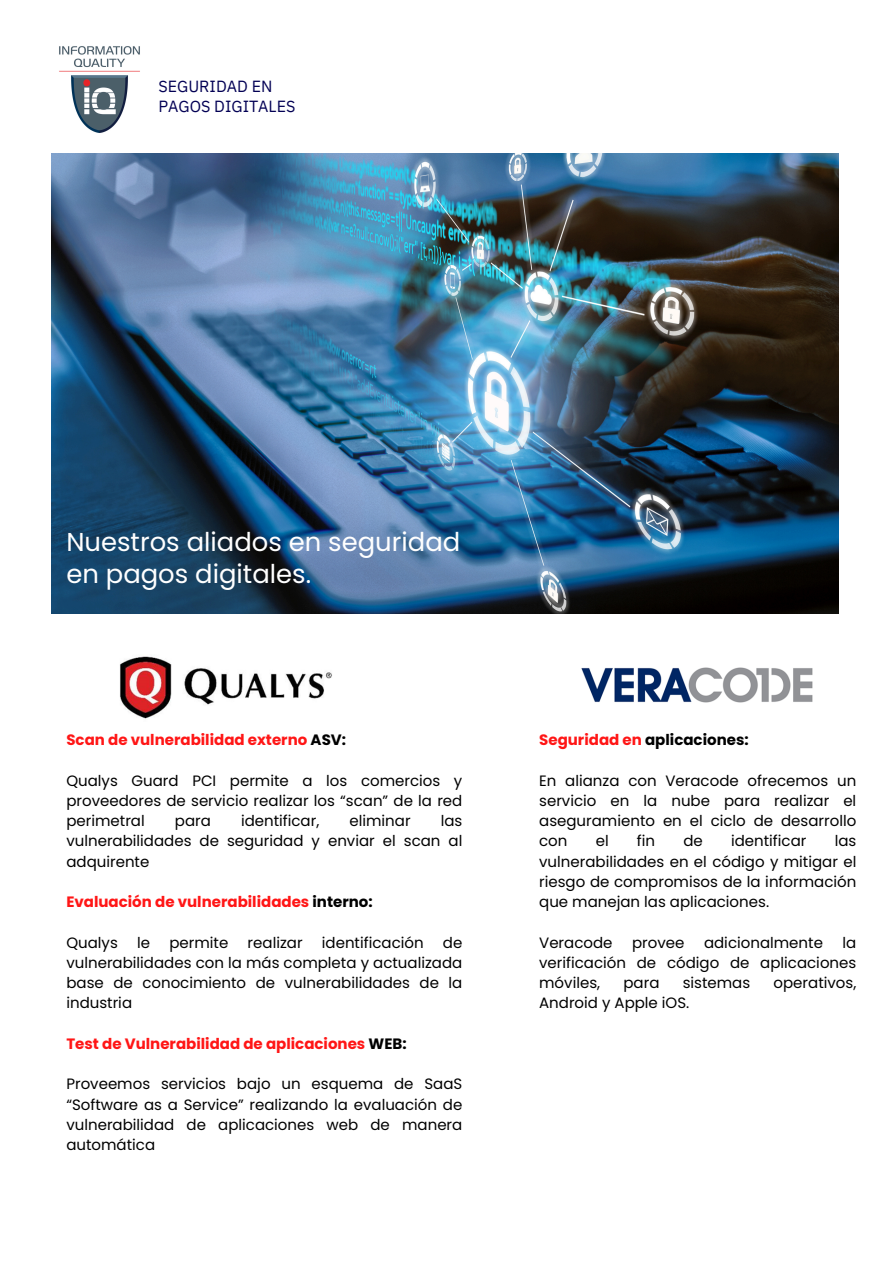
<style>
.page{position:relative;width:894px;height:1264px;background:#fff}
.page>*{position:absolute;margin:0;border:0;box-sizing:border-box;transform-origin:0 0}
.t1{font:25.8px/32.7px "Poppins";color:#fff}
.t2{font:16.05px/20.2px "IBM Plex Sans";color:#030054}
.t3{font:15px/20.2px "Poppins";color:#000;text-align:justify}
.t4{font:700 15px "Poppins";color:#ff1616}
.t5{font:700 15px "Poppins";color:#000}
.s1{color:#000}
.s2{color:#ff1616}
</style>
<div class="page">
<img style="left:59px;top:46px;width:81px;height:87px">
<img style="left:51px;top:154px;width:786px;height:459px">
<img style="left:120px;top:656px;width:212px;height:63px">
<img style="left:581px;top:667px;width:232px;height:36px">
<p class="t2" style="left:158px;top:76px;width:138px">SEGURIDAD EN<br>PAGOS DIGITALES</p>
<p class="t1" style="left:66px;top:525px;width:395px">Nuestros aliados en seguridad en pagos digitales.</p>
<p class="t4" style="left:66px;top:729px;width:281px">Scan de vulnerabilidad externo <span class="s1">ASV:</span></p>
<h3 class="t3" style="left:66px;top:770px;width:397px">Qualys Guard PCI permite a los comercios y proveedores de servicio realizar los “scan” de la red perimetral</h3>
<h3 class="t3" style="left:175px;top:810px;width:38px">para</h3>
<h3 class="t3" style="left:241px;top:810px;width:80px">identificar,</h3>
<h3 class="t3" style="left:349px;top:810px;width:63px">eliminar</h3>
<h3 class="t3" style="left:66px;top:810px;width:397px;text-indent:374px">las vulnerabilidades de seguridad y enviar el scan al adquirente</h3>
<p class="t4" style="left:66px;top:891px;width:308px">Evaluación de vulnerabilidades <span class="s1">interno:</span></p>
<h3 class="t3" style="left:66px;top:932px;width:53px">Qualys</h3>
<h3 class="t3" style="left:137px;top:932px;width:14px">le</h3>
<h3 class="t3" style="left:169px;top:932px;width:60px">permite</h3>
<h3 class="t3" style="left:247px;top:932px;width:56px">realizar</h3>
<h3 class="t3" style="left:322px;top:932px;width:103px">identificación</h3>
<h3 class="t3" style="left:66px;top:932px;width:397px;text-indent:376px">de vulnerabilidades con la más completa y actualizada base de conocimiento de vulnerabilidades de la industria</h3>
<p class="t4" style="left:66px;top:1033px;width:341px">Test de Vulnerabilidad de aplicaciones <span class="s1">WEB:</span></p>
<h3 class="t3" style="left:66px;top:1074px;width:397px">Proveemos servicios bajo un esquema de SaaS “Software as a Service” realizando la evaluación de vulnerabilidad de aplicaciones web de manera automática</h3>
<p class="t5" style="left:539px;top:729px;width:211px"><span class="s2">Seguridad en</span> aplicaciones:</p>
<p class="t3" style="left:539px;top:770px;width:318px">En alianza con Veracode ofrecemos un servicio en la nube para realizar el aseguramiento en el ciclo de desarrollo con</p>
<p class="t3" style="left:595px;top:831px;width:14px">el</p>
<p class="t3" style="left:636px;top:831px;width:20px">fin</p>
<p class="t3" style="left:683px;top:831px;width:21px">de</p>
<p class="t3" style="left:730px;top:831px;width:77px">identificar</p>
<p class="t3" style="left:539px;top:831px;width:318px;text-indent:295px">las vulnerabilidades en el código y mitigar el riesgo de compromisos de la información que manejan las aplicaciones.</p>
<h3 class="t3" style="left:539px;top:932px;width:75px">Veracode</h3>
<h3 class="t3" style="left:632px;top:932px;width:54px">provee</h3>
<h3 class="t3" style="left:703px;top:932px;width:120px">adicionalmente</h3>
<h3 class="t3" style="left:539px;top:932px;width:318px;text-indent:303px">la verificación de código de aplicaciones móviles,</h3>
<h3 class="t3" style="left:623px;top:972px;width:38px">para</h3>
<h3 class="t3" style="left:682px;top:972px;width:69px">sistemas</h3>
<h3 class="t3" style="left:773px;top:972px;width:84px">operativos,</h3>
<h3 class="t3" style="left:539px;top:993px;width:152px">Android y Apple iOS.</h3>
</div>
